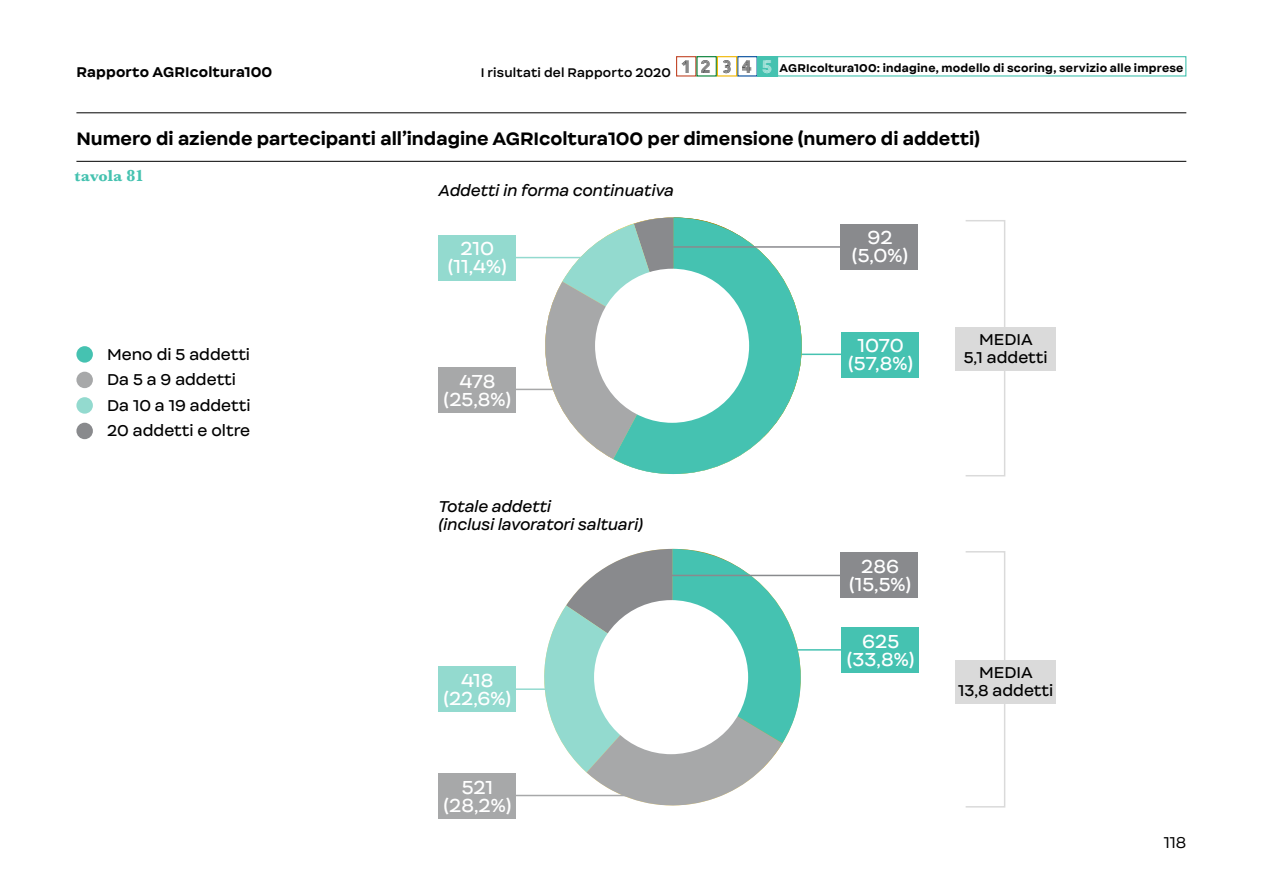
<style>
.page{position:relative;width:1263px;height:893px;background:#fff}
.page>*{position:absolute;margin:0;border:0;box-sizing:border-box;transform-origin:0 0}
.t1{font:18px "Internacional";color:#fff}
.t2{font:700 17.25px "Internacional";color:#000}
.t3{font:700 16.5px "Baskerville";color:#45c2b0}
.t4{font:15px "Internacional";color:#000}
.t5{font:italic 15px "Internacional";color:#000}
.t6{font:300 15px "Internacional";color:#000}
.t7{font:700 13.5px "Internacional";letter-spacing:.01em;color:#000}
.t8{font:600 12px "Internacional";letter-spacing:.015em;color:#000}
.t9{font:700 10.8px "Internacional";letter-spacing:.02em;color:#000}
</style>
<div class="page">
<div style="left:676px;top:56px;width:20px;height:21px;border:1px solid #c24729"></div>
<div style="left:777px;top:56px;width:409px;height:21px;border:1px solid #45c2b0"></div>
<div style="left:696px;top:56px;width:21px;height:21px;border:1px solid #007d32"></div>
<div style="left:717px;top:56px;width:20px;height:21px;border:1px solid #f0b500"></div>
<div style="left:758px;top:56px;width:20px;height:21px;background:#45c2b0"></div>
<div style="left:965px;top:220px;width:40px;height:256px;border:2px solid #dadada"></div>
<div style="left:965px;top:551px;width:40px;height:257px;border:2px solid #dadada"></div>
<div style="left:955px;top:327px;width:101px;height:43px;background:#dadada"></div>
<div style="left:955px;top:660px;width:101px;height:43px;background:#dadada"></div>
<hr style="left:459px;top:389px;width:143px;height:1px;background:#a7a8a9">
<hr style="left:482px;top:257px;width:120px;height:1px;background:#93dacf">
<hr style="left:482px;top:688px;width:120px;height:2px;background:#93dacf">
<hr style="left:673px;top:354px;width:176px;height:1px;background:#45c2b1">
<hr style="left:673px;top:649px;width:176px;height:2px;background:#45c2b1">
<hr style="left:76px;top:113px;width:1110px;height:1px;background:#000">
<hr style="left:76px;top:161px;width:1110px;height:1px;background:#000">
<svg style="left:530px;top:232px;width:289px;height:227px"></svg>
<svg style="left:613px;top:217px;width:189px;height:257px;fill:#45c2b1"></svg>
<div style="left:595px;top:269px;width:154px;height:154px;background:#fff;border-radius:50%"></div>
<svg style="left:530px;top:549px;width:288px;height:257px"></svg>
<div style="left:594px;top:600px;width:154px;height:154px;background:#fff;border-radius:50%"></div>
<div style="left:76px;top:346px;width:17px;height:17px;background:#45c2b1;border-radius:50%"></div>
<div style="left:76px;top:372px;width:17px;height:16px;background:#a7a8a9;border-radius:50%"></div>
<div style="left:76px;top:397px;width:17px;height:17px;background:#93dacf;border-radius:50%"></div>
<div style="left:76px;top:423px;width:17px;height:16px;background:#898a8d;border-radius:50%"></div>
<div style="left:841px;top:332px;width:77px;height:45px;background:#45c2b1"></div>
<div style="left:841px;top:628px;width:77px;height:45px;background:#45c2b1"></div>
<div style="left:438px;top:368px;width:77px;height:45px;background:#a7a8a9"></div>
<div style="left:438px;top:774px;width:77px;height:45px;background:#a7a8a9"></div>
<div style="left:438px;top:235px;width:77px;height:45px;background:#93dacf"></div>
<div style="left:438px;top:667px;width:77px;height:45px;background:#93dacf"></div>
<div style="left:841px;top:224px;width:77px;height:45px;background:#898a8d"></div>
<div style="left:841px;top:553px;width:77px;height:45px;background:#898a8d"></div>
<hr style="left:673px;top:246px;width:176px;height:2px;background:#898a8d">
<hr style="left:661px;top:575px;width:188px;height:1px;background:#898a8d">
<hr style="left:510px;top:795px;width:143px;height:1px;background:#a7a8a9">
<p class="t7" style="left:77px;top:63px;width:197px">Rapporto AGRIcoltura100</p>
<p class="t8" style="left:481px;top:64px;width:293px">I risultati del Rapporto 2020 <sup>1</sup> <sup>2</sup> <sup>3</sup> <sup>4</sup> <sup>5</sup></p>
<p class="t9" style="left:780px;top:61px;width:405px">AGRIcoltura100: indagine, modello di scoring, servizio alle imprese</p>
<p class="t2" style="left:76px;top:127px;width:905px">Numero di aziende partecipanti all’indagine AGRIcoltura100 per dimensione (numero di addetti)</p>
<p class="t3" style="left:75px;top:164px;width:71px">tavola 81</p>
<p class="t4" style="left:107px;top:345px;width:144px">Meno di 5 addetti</p>
<p class="t4" style="left:107px;top:370px;width:130px">Da 5 a 9 addetti</p>
<p class="t4" style="left:107px;top:396px;width:145px">Da 10 a 19 addetti</p>
<p class="t4" style="left:107px;top:421px;width:144px">20 addetti e oltre</p>
<p class="t5" style="left:438px;top:182px;width:237px">Addetti in forma continuativa</p>
<p class="t1" style="left:460px;top:238px;width:35px">210</p>
<p class="t1" style="left:448px;top:256px;width:61px">(11,4%)</p>
<p class="t1" style="left:459px;top:370px;width:37px">478</p>
<p class="t1" style="left:444px;top:388px;width:69px">(25,8%)</p>
<p class="t5" style="left:438px;top:497px;width:114px">Totale addetti</p>
<p class="t5" style="left:438px;top:515px;width:206px">(inclusi lavoratori saltuari)</p>
<p class="t1" style="left:461px;top:669px;width:34px">418</p>
<p class="t1" style="left:443px;top:687px;width:69px">(22,6%)</p>
<p class="t1" style="left:462px;top:776px;width:33px">521</p>
<p class="t1" style="left:443px;top:794px;width:69px">(28,2%)</p>
<p class="t1" style="left:867px;top:226px;width:27px">92</p>
<p class="t1" style="left:852px;top:244px;width:58px">(5,0%)</p>
<p class="t1" style="left:858px;top:334px;width:48px">1070</p>
<p class="t1" style="left:848px;top:352px;width:66px">(57,8%)</p>
<p class="t4" style="left:979px;top:330px;width:55px">MEDIA</p>
<p class="t4" style="left:964px;top:348px;width:85px">5,1 addetti</p>
<p class="t1" style="left:861px;top:555px;width:39px">286</p>
<p class="t1" style="left:849px;top:573px;width:64px">(15,5%)</p>
<p class="t1" style="left:862px;top:630px;width:38px">625</p>
<p class="t1" style="left:847px;top:648px;width:69px">(33,8%)</p>
<p class="t4" style="left:979px;top:663px;width:55px">MEDIA</p>
<p class="t4" style="left:958px;top:681px;width:97px">13,8 addetti</p>
<p class="t6" style="left:1164px;top:833px;width:24px">118</p>
</div>
